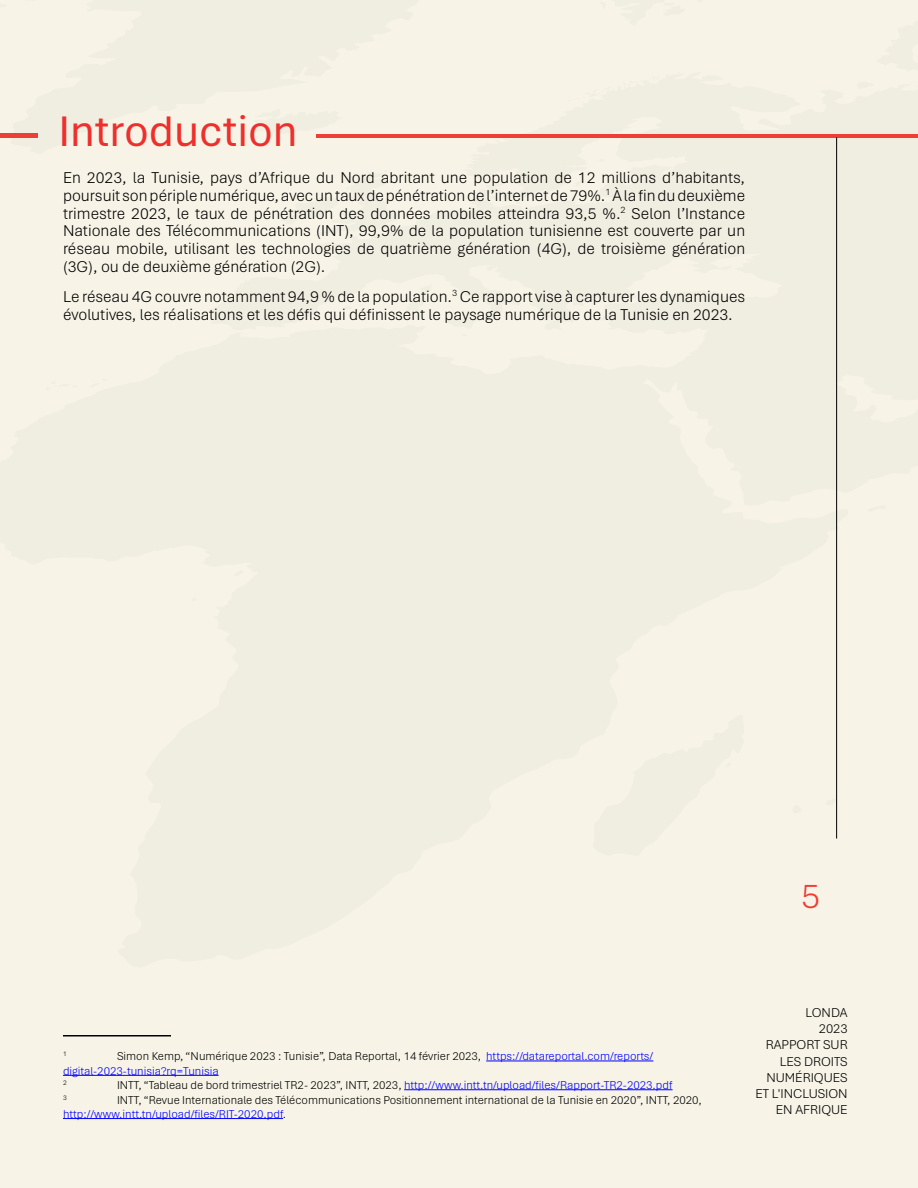
<style>
.page{position:relative;width:918px;height:1188px;background:#fff}
.page>*{position:absolute;margin:0;border:0;box-sizing:border-box;transform-origin:0 0}
.t1{font:45px "Aptos";color:#ee2f2b}
.t2{font:300 36px "Aptos";color:#ef3e36}
.t3{font:300 16.5px/17.9px "Aptos";color:#000;text-align:justify}
.t4{font:300 13.5px/16.2px "Aptos";color:#000;text-align:right}
.t5{font:300 12px/14.4px "Aptos";color:#00f}
.t6{font:300 12px/14.4px "Aptos";color:#000}
.t7{font:300 7.05px "Aptos";color:#000}
.s1{color:#000}
.s2{color:#00f}
</style>
<div class="page">
<div style="left:0;top:1px;width:918px;height:1187px;background:#f7f4e7"></div>
<hr style="left:316px;top:134px;width:602px;height:3px;background:#ef3e35">
<hr style="left:0;top:133px;width:37px;height:4px;background:#ef3e35">
<hr style="left:836px;top:137px;width:1px;height:702px;background:#000">
<hr style="left:63px;top:1035px;width:108px;height:1px;background:#000">
<hr style="left:486px;top:1061px;width:167px;height:1px;background:#00f">
<hr style="left:63px;top:1075px;width:156px;height:1px;background:#00f">
<hr style="left:404px;top:1089px;width:269px;height:1px;background:#00f">
<hr style="left:63px;top:1118px;width:220px;height:1px;background:#00f">
<h1 class="t1" style="left:58px;top:101px;width:241px">Introduction</h1>
<p class="t3" style="left:63px;top:168px;width:684px">En 2023, la Tunisie, pays d’Afrique du Nord abritant une population de 12 millions d’habitants, poursuit son périple numérique, avec un taux de pénétration de l’internet de 79%.<sup>1</sup> À la fin du deuxième trimestre 2023, le taux de pénétration des données mobiles atteindra 93,5 %.<sup>2</sup> Selon l’Instance Nationale des Télécommunications (INT), 99,9% de la population tunisienne est couverte par un réseau mobile, utilisant les technologies de quatrième génération (4G), de troisième génération (3G), ou de deuxième génération (2G).</p>
<p class="t3" style="left:63px;top:287px;width:684px">Le réseau 4G couvre notamment 94,9 % de la population.<sup>3</sup> Ce rapport vise à capturer les dynamiques évolutives, les réalisations et les défis qui définissent le paysage numérique de la Tunisie en 2023.</p>
<p class="t7" style="left:63px;top:1049px;width:5px">1</p>
<p class="t5" style="left:63px;top:1049px;width:592px;text-indent:54px"><span class="s1">Simon Kemp, “Numérique 2023 : Tunisie”, Data Reportal, 14 février 2023,</span> https://datareportal.com/reports/ digital-2023-tunisia?rq=Tunisia</p>
<p class="t7" style="left:63px;top:1078px;width:5px">2</p>
<p class="t5" style="left:117px;top:1078px;width:557px"><span class="s1">INTT, “Tableau de bord trimestriel TR2- 2023”, INTT, 2023,</span> http://www.intt.tn/upload/files/Rapport-TR2-2023.pdf</p>
<p class="t7" style="left:63px;top:1092px;width:5px">3</p>
<p class="t6" style="left:63px;top:1092px;width:640px;text-indent:54px">INTT, “Revue Internationale des Télécommunications Positionnement international de la Tunisie en 2020”, INTT, 2020, <span class="s2">http://www.intt.tn/upload/files/RIT-2020.pdf</span>.</p>
<h2 class="t2" style="left:801px;top:872px;width:21px">5</h2>
<p class="t4" style="left:755px;top:1004px;width:94px">LONDA<br>2023<br>RAPPORT SUR<br>LES DROITS<br>NUMÉRIQUES<br>ET L'INCLUSION<br>EN AFRIQUE</p>
</div>
